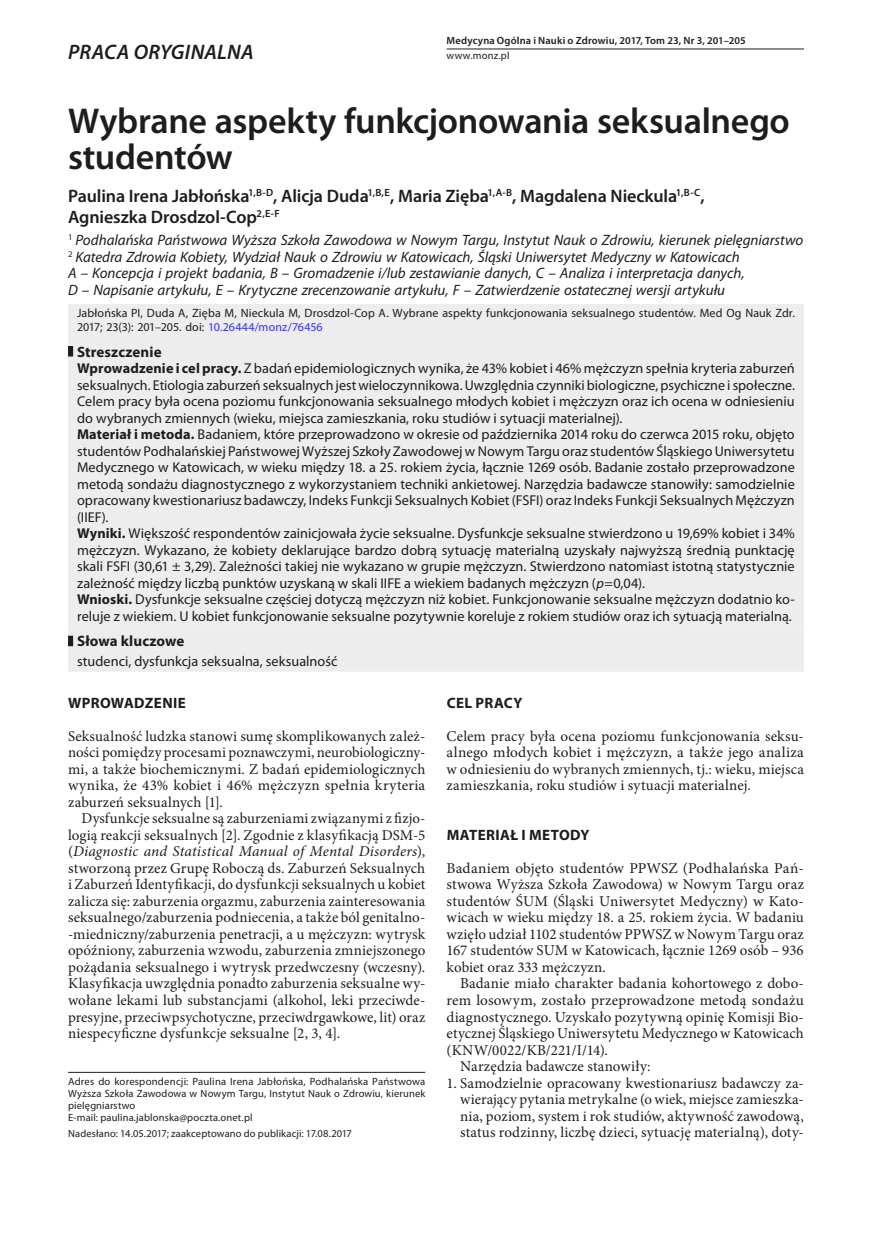
<style>
.page{position:relative;width:872px;height:1234px;background:#fff}
.page>*{position:absolute;margin:0;border:0;box-sizing:border-box;transform-origin:0 0}
.Tytul{font:600 36px/36px "Myriad Pro";letter-spacing:-.01em;color:#1d1d1b}
.Tytuł_rodzaj{font:italic 600 21px "Myriad Pro";letter-spacing:.01em;color:#1d1d1b}
.Autorzy{font:600 18px/21px "Myriad Pro";letter-spacing:-.005em;color:#1d1d1b}
.Prosty_tekst{font:15px/16.5px "Minion Pro";letter-spacing:.005em;color:#1d1d1b;text-align:justify}
.Prosty_tekst_bez_wci{font:15px/16.5px "Minion Pro";letter-spacing:.01em;color:#1d1d1b;text-align:justify}
.Instytucja{font:italic 15px/16.5px "Myriad Pro";color:#1d1d1b}
.Srodtyt_wers{font:700 15px "Myriad Pro";letter-spacing:.025em;color:#1d1d1b}
.Abstract_tytul_keywo{font:700 15px "Myriad Pro";letter-spacing:.005em;color:#1d1d1b}
.Abstract_tytul{font:700 15px "Myriad Pro";letter-spacing:.005em;color:#1d1d1b}
.Srodtyt_wers_mniejsz{font:700 15px "Myriad Pro";letter-spacing:.02em;color:#1d1d1b}
.Abstract{font:14.25px/16.5px "Myriad Pro";letter-spacing:.005em;color:#1d1d1b}
.Abstract_key_words{font:14.25px "Myriad Pro";color:#1d1d1b}
.Zrodlo{font:12px/13.5px "Myriad Pro";letter-spacing:.01em;color:#1d1d1b}
.Autor_adres{font:10.5px/12px "Myriad Pro";letter-spacing:.015em;color:#1d1d1b;text-align:justify}
.Received{font:10.5px "Myriad Pro";letter-spacing:.01em;color:#1d1d1b}
.Zywa_pagina_semibold{font:600 10.5px "Myriad Pro";letter-spacing:.015em;color:#1d1d1b}
.Autor_adres_bez_lini{font:10.5px "Myriad Pro";letter-spacing:.015em;color:#1d1d1b}
.Zywa_pagina_regular{font:10.5px "Myriad Pro";letter-spacing:.015em;color:#1d1d1b}
.s1{color:#3232ff}
.s2{font-weight:700}
.s3{font-style:italic}
</style>
<div class="page">
<hr style="left:446px;top:49px;width:358px;height:1px;background:#1d1d1b">
<div style="left:68px;top:304px;width:736px;height:90px;background:#ededed"></div>
<div style="left:68px;top:346px;width:5px;height:10px;background:#1d1d1b"></div>
<div style="left:68px;top:358px;width:736px;height:330px;background:#ededed"></div>
<div style="left:68px;top:635px;width:5px;height:11px;background:#1d1d1b"></div>
<div style="left:68px;top:671px;width:736px;height:330px;background:#fff"></div>
<hr style="left:68px;top:1071px;width:357px;height:1px;background:#1d1d1b">
<p class="Zywa_pagina_semibold" style="left:446px;top:34px;width:301px">Medycyna Ogólna i Nauki o Zdrowiu, 2017, Tom 23, Nr 3, 201–205</p>
<p class="Tytuł_rodzaj" style="left:68px;top:39px;width:187px">PRACA ORYGINALNA</p>
<p class="Zywa_pagina_regular" style="left:446px;top:49px;width:64px">www.monz.pl</p>
<p class="Tytul" style="left:68px;top:102px;width:723px">Wybrane aspekty funkcjonowania seksualnego studentów</p>
<p class="Autorzy" style="left:68px;top:185px;width:638px">Paulina Irena Jabłońska<sup>1,B-D</sup>, Alicja Duda<sup>1,B,E</sup>, Maria Zięba<sup>1,A-B</sup>, Magdalena Nieckula<sup>1,B-C</sup>,<br>Agnieszka Drosdzol-Cop<sup>2,E-F</sup></p>
<p class="Instytucja" style="left:68px;top:232px;width:737px"><sup>1</sup> Podhalańska Państwowa Wyższa Szkoła Zawodowa w Nowym Targu, Instytut Nauk o Zdrowiu, kierunek pielęgniarstwo <sup>2</sup> Katedra Zdrowia Kobiety, Wydział Nauk o Zdrowiu w Katowicach, Śląski Uniwersytet Medyczny w Katowicach<br>A – Koncepcja i projekt badania, B – Gromadzenie i/lub zestawianie danych, C – Analiza i interpretacja danych,<br>D – Napisanie artykułu, E – Krytyczne zrecenzowanie artykułu, F – Zatwierdzenie ostatecznej wersji artykułu</p>
<p class="Zrodlo" style="left:77px;top:306px;width:719px">Jabłońska PI, Duda A, Zięba M, Nieckula M, Drosdzol-Cop A. Wybrane aspekty funkcjonowania seksualnego studentów. Med Og Nauk Zdr.<br>2017; 23(3): 201–205. doi: <span class="s1">10.26444/monz/76456</span></p>
<p class="Abstract_tytul" style="left:77px;top:341px;width:86px">Streszczenie</p>
<p class="Abstract" style="left:77px;top:359px;width:719px"><span class="s2">Wprowadzenie i cel pracy.</span> Z badań epidemiologicznych wynika, że 43% kobiet i 46% mężczyzn spełnia kryteria zaburzeń seksualnych. Etiologia zaburzeń seksualnych jest wieloczynnikowa. Uwzględnia czynniki biologiczne, psychiczne i społeczne.<br>Celem pracy była ocena poziomu funkcjonowania seksualnego młodych kobiet i mężczyzn oraz ich ocena w odniesieniu do wybranych zmiennych (wieku, miejsca zamieszkania, roku studiów i sytuacji materialnej).<br><span class="s2">Materiał i metoda.</span> Badaniem, które przeprowadzono w okresie od października 2014 roku do czerwca 2015 roku, objęto studentów Podhalańskiej Państwowej Wyższej Szkoły Zawodowej w Nowym Targu oraz studentów Śląskiego Uniwersytetu Medycznego w Katowicach, w wieku między 18. a 25. rokiem życia, łącznie 1269 osób. Badanie zostało przeprowadzone metodą sondażu diagnostycznego z wykorzystaniem techniki ankietowej. Narzędzia badawcze stanowiły: samodzielnie opracowany kwestionariusz badawczy, Indeks Funkcji Seksualnych Kobiet (FSFI) oraz Indeks Funkcji Seksualnych Mężczyzn (IIEF).<br><span class="s2">Wyniki.</span> Większość respondentów zainicjowała życie seksualne. Dysfunkcje seksualne stwierdzono u 19,69% kobiet i 34% mężczyzn. Wykazano, że kobiety deklarujące bardzo dobrą sytuację materialną uzyskały najwyższą średnią punktację skali FSFI (30,61 ± 3,29). Zależności takiej nie wykazano w grupie mężczyzn. Stwierdzono natomiast istotną statystycznie zależność między liczbą punktów uzyskaną w skali IIFE a wiekiem badanych mężczyzn (<span class="s3">p</span>=0,04).<br><span class="s2">Wnioski.</span> Dysfunkcje seksualne częściej dotyczą mężczyzn niż kobiet. Funkcjonowanie seksualne mężczyzn dodatnio ko&shy;reluje z wiekiem. U kobiet funkcjonowanie seksualne pozytywnie koreluje z rokiem studiów oraz ich sytuacją materialną.</p>
<p class="Abstract_tytul_keywo" style="left:77px;top:631px;width:109px">Słowa kluczowe</p>
<p class="Abstract_key_words" style="left:77px;top:652px;width:262px">studenci, dysfunkcja seksualna, seksualność</p>
<p class="Srodtyt_wers_mniejsz" style="left:68px;top:692px;width:119px">WPROWADZENIE</p>
<p class="Prosty_tekst_bez_wci" style="left:68px;top:727px;width:359px">Seksualność ludzka stanowi sumę skomplikowanych zależ&shy;ności pomiędzy procesami poznawczymi, neurobiologiczny&shy;mi, a także biochemicznymi. Z badań epidemiologicznych wynika, że 43% kobiet i 46% mężczyzn spełnia kryteria zaburzeń seksualnych [1].</p>
<p class="Prosty_tekst" style="left:68px;top:810px;width:359px;text-indent:14px">Dysfunkcje seksualne są zaburzeniami związanymi z fizjo&shy;logią reakcji seksualnych [2]. Zgodnie z klasyfikacją DSM-5 (<span class="s3">Diagnostic and Statistical Manual of Mental Disorders</span>), stworzoną przez Grupę Roboczą ds. Zaburzeń Seksualnych i Zaburzeń Identyfikacji, do dysfunkcji seksualnych u kobiet zalicza się: zaburzenia orgazmu, zaburzenia zainteresowania seksualnego/zaburzenia podniecenia, a także ból genitalno--miedniczny/zaburzenia penetracji, a u mężczyzn: wytrysk opóźniony, zaburzenia wzwodu, zaburzenia zmniejszonego pożądania seksualnego i wytrysk przedwczesny (wczesny).<br>Klasyfikacja uwzględnia ponadto zaburzenia seksualne wy&shy;wołane lekami lub substancjami (alkohol, leki przeciwde&shy;presyjne, przeciwpsychotyczne, przeciwdrgawkowe, lit) oraz niespecyficzne dysfunkcje seksualne [2, 3, 4].</p>
<p class="Srodtyt_wers" style="left:447px;top:692px;width:77px">CEL PRACY</p>
<p class="Prosty_tekst_bez_wci" style="left:446px;top:727px;width:359px">Celem pracy była ocena poziomu funkcjonowania seksu&shy;alnego młodych kobiet i mężczyzn, a także jego analiza w odniesieniu do wybranych zmiennych, tj.: wieku, miejsca zamieszkania, roku studiów i sytuacji materialnej.</p>
<p class="Srodtyt_wers" style="left:447px;top:824px;width:144px">MATERIAŁ I METODY</p>
<p class="Prosty_tekst_bez_wci" style="left:446px;top:859px;width:359px">Badaniem objęto studentów PPWSZ (Podhalańska Pań&shy;stwowa Wyższa Szkoła Zawodowa) w Nowym Targu oraz studentów ŚUM (Śląski Uniwersytet Medyczny) w Kato&shy;wicach w wieku między 18. a 25. rokiem życia. W badaniu wzięło udział 1102 studentów PPWSZ w Nowym Targu oraz 167 studentów SUM w Katowicach, łącznie 1269 osób – 936 kobiet oraz 333 mężczyzn.</p>
<p class="Prosty_tekst" style="left:446px;top:975px;width:359px;text-indent:14px">Badanie miało charakter badania kohortowego z dobo&shy;rem losowym, zostało przeprowadzone metodą sondażu diagnostycznego. Uzyskało pozytywną opinię Komisji Bio&shy;etycznej Śląskiego Uniwersytetu Medycznego w Katowicach (KNW/0022/KB/221/I/14).</p>
<p class="Prosty_tekst" style="left:460px;top:1057px;width:192px">Narzędzia badawcze stanowiły:</p>
<p class="Prosty_tekst" style="left:460px;top:1074px;width:345px;text-indent:-14px">1. Samodzielnie opracowany kwestionariusz badawczy za&shy;wierający pytania metrykalne (o wiek, miejsce zamieszka&shy;nia, poziom, system i rok studiów, aktywność zawodową, status rodzinny, liczbę dzieci, sytuację materialną), doty-</p>
<p class="Autor_adres" style="left:68px;top:1074px;width:359px">Adres do korespondencji: Paulina Irena Jabłońska, Podhalańska Państwowa Wyższa Szkoła Zawodowa w Nowym Targu, Instytut Nauk o Zdrowiu, kierunek pielęgniarstwo</p>
<p class="Autor_adres_bez_lini" style="left:68px;top:1110px;width:186px">E-mail: paulina.jablonska@poczta.onet.pl</p>
<p class="Received" style="left:68px;top:1126px;width:285px">Nadesłano: 14.05.2017; zaakceptowano do publikacji: 17.08.2017</p>
</div>
